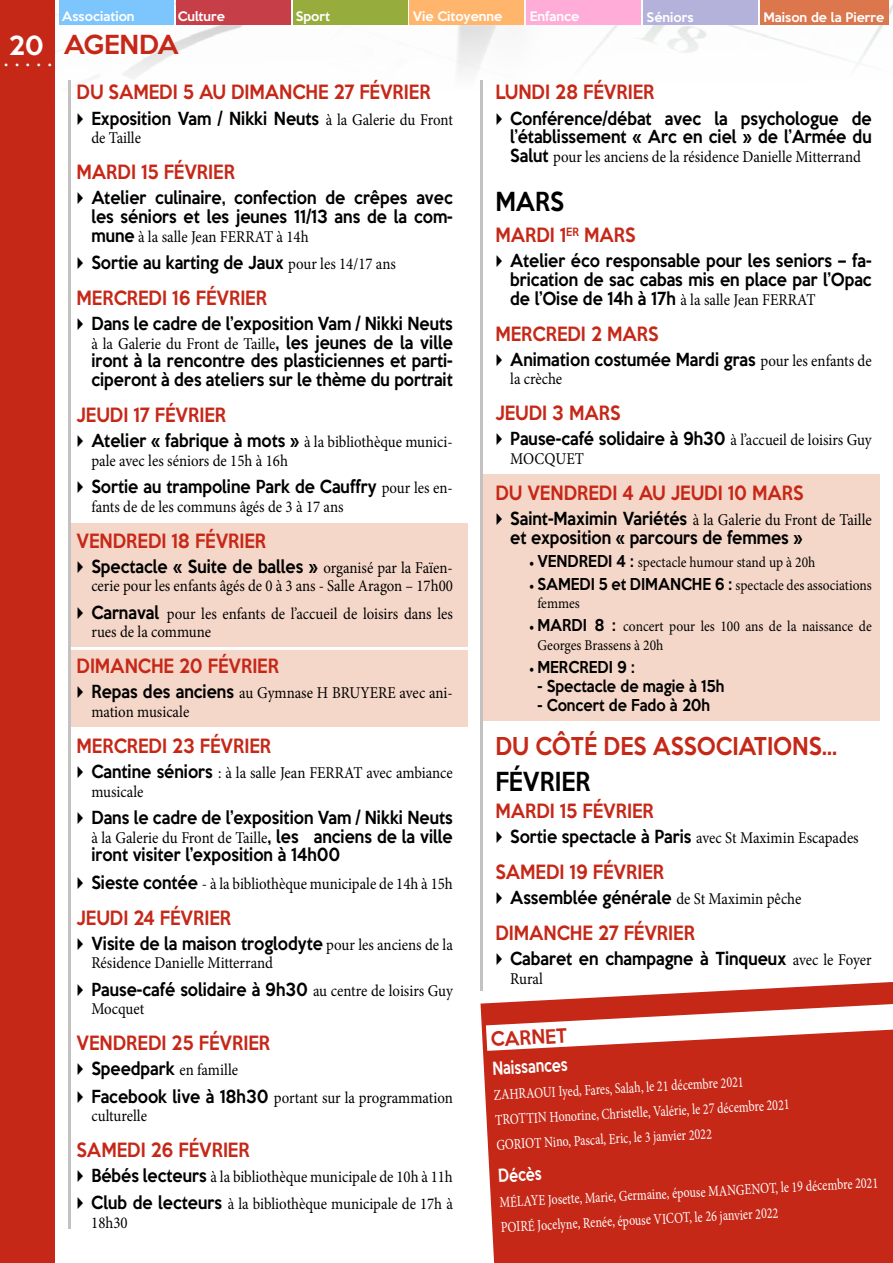
<style>
.page{position:relative;width:893px;height:1263px;background:#fff}
.page>*{position:absolute;margin:0;border:0;box-sizing:border-box;transform-origin:0 0}
.t1{font:500 24px "Keep Calm";color:#000;scale:.9 1}
.t2{font:24px "Minion Pro";color:#fff}
.t3{font:500 24px "Keep Calm";color:#c62818}
.t4{font:500 24px "Keep Calm";color:#fff}
.t5{font:500 22.5px "Keep Calm";color:#c62818;scale:.9 1}
.t6{font:500 18px "Keep Calm";color:#c62818;scale:.9 1}
.t7{font:500 18px "Keep Calm";color:#c62818;scale:.94 1}
.t8{font:500 16.5px/18.8px "Keep Calm";color:#000;scale:.9 1}
.t9{font:16.5px/18.8px "Minion Pro";color:#000;scale:.9 1}
.t10{font:500 16.5px "Keep Calm";color:#fff;scale:.8 1}
.t11{font:15px/25px "Minion Pro";color:#fff;scale:.8 1}
.t12{font:15px/18.8px "Minion Pro";color:#000;scale:.9 1}
.t13{font:500 15px "Keep Calm";color:#000;scale:.9 1}
.t14{font:500 12px "Keep Calm";color:#fff}
.s1{font-family:"Minion Pro";font-weight:400}
.s2{font-family:"Keep Calm";font-weight:500}
</style>
<div class="page">
<div style="left:68px;top:523px;width:400px;height:123px;background:#f5d7c9"></div>
<div style="left:480px;top:474px;width:400px;height:247px;background:#f5d7c9"></div>
<div style="left:68px;top:651px;width:400px;height:76px;background:#f5d7c9"></div>
<img style="left:55px;top:0;width:838px;height:344px">
<hr style="left:68px;top:81px;width:2px;height:1148px;background:#c3c2c0">
<hr style="left:480px;top:81px;width:3px;height:910px;background:#c3c2c0">
<div style="left:0;top:0;width:55px;height:1263px;background:#c62818"></div>
<div style="left:59px;top:0;width:115px;height:25px;background:#7cc5fd"></div>
<div style="left:410px;top:0;width:114px;height:25px;background:#ffb66c"></div>
<div style="left:176px;top:0;width:114px;height:25px;background:#c63e48"></div>
<div style="left:526px;top:0;width:115px;height:25px;background:#ffadd8"></div>
<div style="left:293px;top:0;width:114px;height:25px;background:#96ac3d"></div>
<div style="left:643px;top:0;width:115px;height:25px;background:#b4b2da"></div>
<div style="left:760px;top:0;width:129px;height:25px;background:#db764d"></div>
<div style="left:483px;top:982px;width:410px;height:281px;background:#c62818"></div>
<svg style="left:480px;top:988px;width:413px;height:77px"></svg>
<svg style="left:78px;top:112px;width:5px;height:13px"></svg>
<svg style="left:78px;top:192px;width:5px;height:12px"></svg>
<svg style="left:78px;top:257px;width:5px;height:12px"></svg>
<svg style="left:78px;top:318px;width:5px;height:12px"></svg>
<svg style="left:497px;top:112px;width:5px;height:13px"></svg>
<svg style="left:497px;top:255px;width:5px;height:12px"></svg>
<p class="t14" style="left:62px;top:6px;width:74px">Association</p>
<p class="t14" style="left:178px;top:6px;width:49px">Culture</p>
<p class="t14" style="left:296px;top:6px;width:36px">Sport</p>
<p class="t14" style="left:413px;top:6px;width:91px">Vie Citoyenne</p>
<p class="t14" style="left:530px;top:6px;width:51px">Enfance</p>
<p class="t14" style="left:647px;top:7px;width:48px">Séniors</p>
<p class="t14" style="left:763px;top:7px;width:122px">Maison de la Pierre</p>
<h1 class="t3" style="left:64px;top:24px;width:117px">AGENDA</h1>
<h1 class="t2" style="left:3px;top:43px;width:72px">. . . . . . .</h1>
<h1 class="t4" style="left:9px;top:24px;width:36px">20</h1>
<p class="t6" style="left:77px;top:77px;width:395px">DU SAMEDI 5 AU DIMANCHE 27 FÉVRIER</p>
<p class="t8" style="left:91px;top:107px;width:403px">Exposition Vam / Nikki Neuts <span class="s1">à la Galerie du Front</span></p>
<p class="t9" style="left:91px;top:129px;width:57px">de Taille</p>
<p class="t6" style="left:77px;top:156px;width:178px">MARDI 15 FÉVRIER</p>
<p class="t8" style="left:91px;top:187px;width:403px">Atelier culinaire, confection de crêpes avec les séniors et les jeunes 11/13 ans de la com-</p>
<p class="t9" style="left:91px;top:227px;width:243px"><span class="s2">mune</span> à la salle Jean FERRAT à 14h</p>
<p class="t8" style="left:91px;top:252px;width:340px">Sortie au karting de Jaux <span class="s1">pour les 14/17 ans</span></p>
<p class="t6" style="left:77px;top:282px;width:213px">MERCREDI 16 FÉVRIER</p>
<p class="t8" style="left:91px;top:313px;width:403px">Dans le cadre de l’exposition Vam / Nikki Neuts</p>
<p class="t9" style="left:91px;top:334px;width:403px">à la Galerie du Front de Taille<span class="s2">, les jeunes de la ville</span></p>
<p class="t8" style="left:91px;top:350px;width:403px">iront à la rencontre des plasticiennes et parti&shy;ciperont à des ateliers sur le thème du portrait</p>
<p class="t6" style="left:77px;top:399px;width:168px">JEUDI 17 FÉVRIER</p>
<p class="t8" style="left:91px;top:430px;width:403px">Atelier « fabrique à mots » <span class="s1">à la bibliothèque munici-</span></p>
<p class="t9" style="left:91px;top:451px;width:220px">pale avec les séniors de 15h à 16h</p>
<p class="t8" style="left:91px;top:476px;width:403px">Sortie au trampoline Park de Cauffry <span class="s1">pour les en-</span></p>
<p class="t9" style="left:91px;top:497px;width:282px">fants de de les communs âgés de 3 à 17 ans</p>
<p class="t6" style="left:77px;top:525px;width:212px">VENDREDI 18 FÉVRIER</p>
<p class="t8" style="left:91px;top:555px;width:403px">Spectacle « Suite de balles » <span class="s1">organisé par la Faïen-</span></p>
<p class="t9" style="left:91px;top:573px;width:403px;line-height:27.3px">cerie pour les enfants âgés de 0 à 3 ans - Salle Aragon – 17h00<br><span class="s2">Carnaval</span> pour les enfants de l’accueil de loisirs dans les</p>
<p class="t9" style="left:91px;top:623px;width:135px">rues de la commune</p>
<p class="t6" style="left:77px;top:650px;width:227px">DIMANCHE 20 FÉVRIER</p>
<p class="t9" style="left:91px;top:684px;width:403px"><span class="s2">Repas des anciens</span> au Gymnase H BRUYERE avec ani&shy;mation musicale</p>
<p class="t6" style="left:77px;top:730px;width:218px">MERCREDI 23 FÉVRIER</p>
<p class="t9" style="left:91px;top:763px;width:403px"><span class="s2">Cantine séniors</span> : à la salle Jean FERRAT avec ambiance musicale</p>
<p class="t8" style="left:91px;top:807px;width:403px">Dans le cadre de l’exposition Vam / Nikki Neuts</p>
<p class="t9" style="left:91px;top:828px;width:403px">à la Galerie du Front de Taille<span class="s2">, les anciens de la ville</span></p>
<p class="t8" style="left:91px;top:844px;width:278px">iront visiter l’exposition à 14h00</p>
<p class="t9" style="left:91px;top:874px;width:403px"><span class="s2">Sieste contée</span> - à la bibliothèque municipale de 14h à 15h</p>
<p class="t6" style="left:77px;top:902px;width:173px">JEUDI 24 FÉVRIER</p>
<p class="t8" style="left:91px;top:932px;width:403px">Visite de la maison troglodyte <span class="s1">pour les anciens de la</span></p>
<p class="t9" style="left:91px;top:954px;width:203px">Résidence Danielle Mitterrand</p>
<p class="t8" style="left:91px;top:978px;width:403px">Pause-café solidaire à 9h30 <span class="s1">au centre de loisirs Guy</span></p>
<p class="t9" style="left:91px;top:1000px;width:60px">Mocquet</p>
<p class="t6" style="left:77px;top:1027px;width:217px">VENDREDI 25 FÉVRIER</p>
<p class="t8" style="left:91px;top:1058px;width:165px">Speedpark <span class="s1">en famille</span></p>
<p class="t9" style="left:91px;top:1088px;width:403px"><span class="s2">Facebook live à 18h30</span> portant sur la programmation culturelle</p>
<p class="t6" style="left:77px;top:1134px;width:194px">SAMEDI 26 FÉVRIER</p>
<p class="t9" style="left:91px;top:1163px;width:403px;line-height:27.3px"><span class="s2">Bébés lecteurs</span> à la bibliothèque municipale de 10h à 11h<br><span class="s2">Club de lecteurs</span> à la bibliothèque municipale de 17h à</p>
<p class="t9" style="left:91px;top:1214px;width:42px">18h30</p>
<p class="t6" style="left:495px;top:77px;width:178px">LUNDI 28 FÉVRIER</p>
<p class="t8" style="left:510px;top:107px;width:403px">Conférence/débat avec la psychologue de l’établissement « Arc en ciel » de l’Armée du</p>
<p class="t9" style="left:510px;top:147px;width:391px"><span class="s2">Salut</span> pour les anciens de la résidence Danielle Mitterrand</p>
<h1 class="t1" style="left:495px;top:180px;width:78px">MARS</h1>
<p class="t6" style="left:495px;top:219px;width:157px">MARDI 1<sup>ER</sup> MARS</p>
<p class="t8" style="left:510px;top:250px;width:403px">Atelier éco responsable pour les seniors – fa&shy;brication de sac cabas mis en place par l’Opac</p>
<p class="t9" style="left:510px;top:290px;width:341px"><span class="s2">de l’Oise de 14h à 17h</span> à la salle Jean FERRAT</p>
<p class="t6" style="left:495px;top:318px;width:183px">MERCREDI 2 MARS</p>
<p class="t8" style="left:510px;top:348px;width:403px">Animation costumée Mardi gras <span class="s1">pour les enfants de</span></p>
<p class="t9" style="left:510px;top:370px;width:59px">la crèche</p>
<p class="t6" style="left:495px;top:397px;width:141px">JEUDI 3 MARS</p>
<p class="t8" style="left:510px;top:428px;width:403px">Pause-café solidaire à 9h30 <span class="s1">à l’accueil de loisirs Guy</span></p>
<p class="t9" style="left:510px;top:449px;width:84px">MOCQUET</p>
<p class="t6" style="left:495px;top:477px;width:344px">DU VENDREDI 4 AU JEUDI 10 MARS</p>
<p class="t9" style="left:510px;top:510px;width:403px"><span class="s2">Saint-Maximin Variétés</span> à la Galerie du Front de Taille</p>
<p class="t8" style="left:510px;top:526px;width:327px">et exposition « parcours de femmes »</p>
<p class="t12" style="left:529px;top:553px;width:320px">• <span class="s2">VENDREDI 4 :</span> spectacle humour stand up à 20h</p>
<p class="t12" style="left:537px;top:576px;width:373px;text-indent:-8px">• <span class="s2">SAMEDI 5 et DIMANCHE 6 :</span> spectacle des associations femmes</p>
<p class="t12" style="left:537px;top:617px;width:373px;text-indent:-8px">• <span class="s2">MARDI 8 :</span> concert pour les 100 ans de la naissance de<br>Georges Brassens à 20h</p>
<p class="t13" style="left:529px;top:654px;width:119px"><span class="s1">•</span> MERCREDI 9 :</p>
<p class="t13" style="left:537px;top:673px;width:209px">- Spectacle de magie à 15h</p>
<p class="t13" style="left:537px;top:692px;width:193px">- Concert de Fado à 20h</p>
<h2 class="t5" style="left:495px;top:726px;width:381px">DU CÔTÉ DES ASSOCIATIONS…</h2>
<h1 class="t1" style="left:495px;top:760px;width:107px">FÉVRIER</h1>
<p class="t6" style="left:495px;top:795px;width:178px">MARDI 15 FÉVRIER</p>
<p class="t9" style="left:510px;top:828px;width:389px"><span class="s2">Sortie spectacle à Paris</span> avec St Maximin Escapades</p>
<p class="t6" style="left:495px;top:856px;width:189px">SAMEDI 19 FÉVRIER</p>
<p class="t8" style="left:510px;top:887px;width:325px">Assemblée générale <span class="s1">de St Maximin pêche</span></p>
<p class="t6" style="left:495px;top:917px;width:223px">DIMANCHE 27 FÉVRIER</p>
<p class="t8" style="left:510px;top:948px;width:403px">Cabaret en champagne à Tinqueux <span class="s1">avec le Foyer</span></p>
<p class="t9" style="left:510px;top:969px;width:38px">Rural</p>
<p class="t7" style="left:490px;top:1024px;width:83px;rotate:-3deg">CARNET</p>
<p class="t10" style="left:492px;top:1054px;width:96px;rotate:-3deg">Naissances</p>
<p class="t11" style="left:493px;top:1082px;width:370px;rotate:-3deg">ZAHRAOUI Iyed, Fares, Salah, le 21 décembre 2021<br>TROTTIN Honorine, Christelle, Valérie, le 27 décembre 2021<br>GORIOT Nino, Pascal, Eric, le 3 janvier 2022</p>
<p class="t10" style="left:497px;top:1161px;width:56px;rotate:-3deg">Décès</p>
<p class="t11" style="left:499px;top:1190px;width:476px;rotate:-3deg">MÉLAYE Josette, Marie, Germaine, épouse MANGENOT, le 19 décembre 2021<br>POIRÉ Jocelyne, Renée, épouse VICOT, le 26 janvier 2022</p>
</div>
